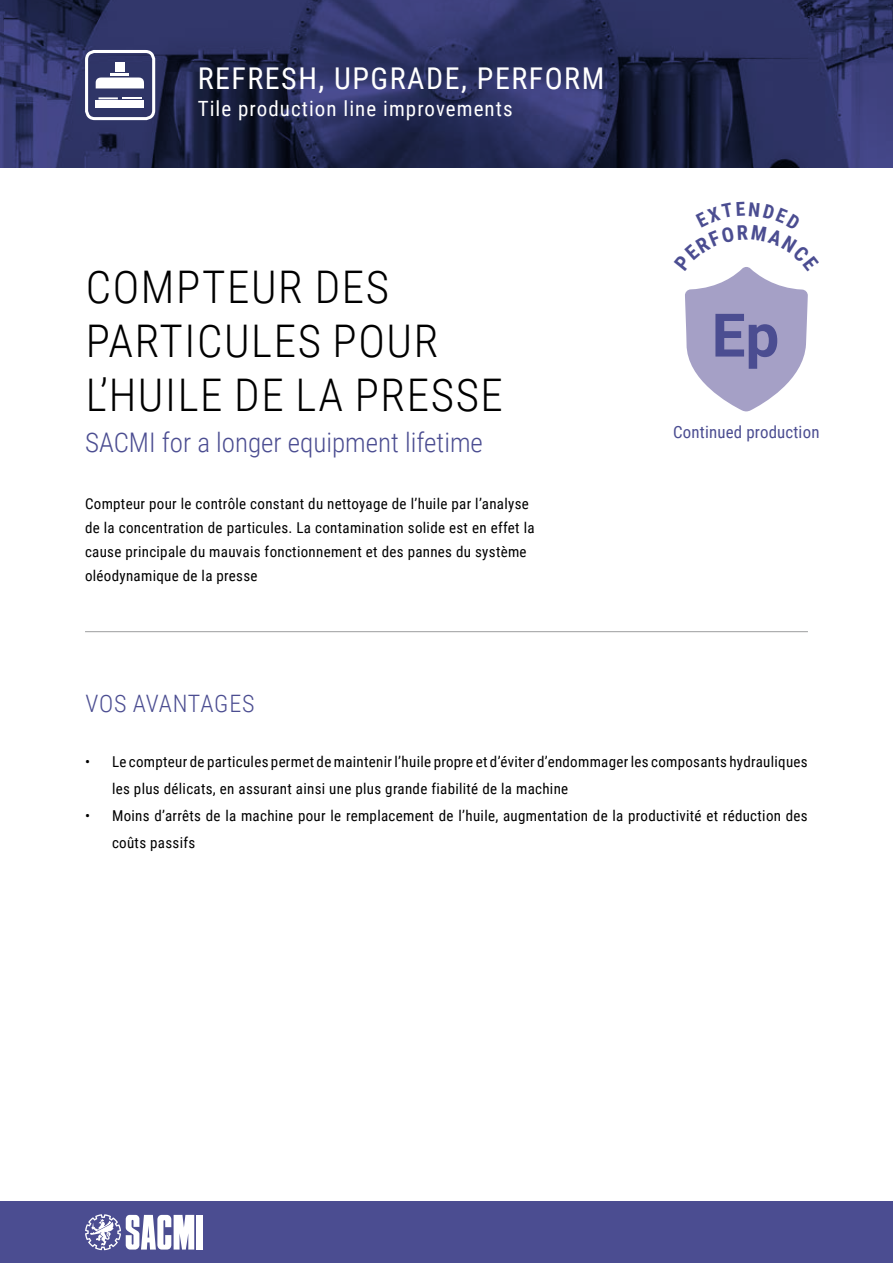
<style>
.page{position:relative;width:893px;height:1263px;background:#fff}
.page>*{position:absolute;margin:0;border:0;box-sizing:border-box;transform-origin:0 0}
.t1{font:300 45px/54px "Roboto Condensed";letter-spacing:.035em;color:#000}
.t2{font:30px "Roboto Condensed";letter-spacing:.05em;color:#fff}
.t3{font:300 27px "Roboto Condensed";color:#4b4d91}
.t4{font:300 24px "Roboto Condensed";letter-spacing:.03em;color:#4b4d91}
.t5{font:21px "Roboto Condensed";letter-spacing:.05em;color:#fff}
.t6{font:16.8px "Roboto Condensed";letter-spacing:.01em;color:#4b4d91}
.t7{font:15px/24px "Roboto Condensed";letter-spacing:.02em;color:#000}
</style>
<div class="page">
<img style="left:0;top:0;width:893px;height:168px">
<div style="left:0;top:1201px;width:893px;height:62px;background:#4b4d91"></div>
<hr style="left:85px;top:631px;width:723px;height:1px;background:#9c9e9f">
<div style="left:196px;top:1215px;width:6px;height:34px;background:#fff"></div>
<svg style="left:85px;top:1214px;width:109px;height:36px"></svg>
<div style="left:85px;top:50px;width:70px;height:70px;border:3px solid #fff;border-radius:8px"></div>
<svg style="left:96px;top:78px;width:48px;height:10px"></svg>
<div style="left:96px;top:100px;width:48px;height:8px;background:#fff"></div>
<div style="left:115px;top:62px;width:9px;height:10px;background:#fff"></div>
<hr style="left:110px;top:73px;width:19px;height:3px;background:#fff">
<svg style="left:98px;top:97px;width:43px;height:2px"></svg>
<svg style="left:685px;top:267px;width:123px;height:144px"></svg>
<h2 class="t2" style="left:198px;top:58px;width:408px">REFRESH, UPGRADE, PERFORM</h2>
<h3 class="t5" style="left:198px;top:94px;width:316px">Tile production line improvements</h3>
<h1 class="t1" style="left:86px;top:258px;width:419px">COMPTEUR DES<br>PARTICULES POUR<br>L’HUILE DE LA PRESSE</h1>
<h3 class="t3" style="left:85px;top:423px;width:399px">SACMI for a longer equipment lifetime</h3>
<p class="t7" style="left:85px;top:491px;width:451px">Compteur pour le contrôle constant du nettoyage de l’huile par l’analyse de la concentration de particules. La contamination solide est en effet la cause principale du mauvais fonctionnement et des pannes du système oléodynamique de la presse</p>
<h3 class="t4" style="left:85px;top:687px;width:171px">VOS AVANTAGES</h3>
<p class="t6" style="left:673px;top:420px;width:148px">Continued production</p>
<p class="t7" style="left:112px;top:748px;width:697px;line-height:27px;text-indent:-27px">• Le compteur de particules permet de maintenir l’huile propre et d’éviter d’endommager les composants hydrauliques les plus délicats, en assurant ainsi une plus grande fiabilité de la machine</p>
<p class="t7" style="left:112px;top:802px;width:697px;line-height:27px;text-indent:-27px">• Moins d’arrêts de la machine pour le remplacement de l’huile, augmentation de la productivité et réduction des coûts passifs</p>
</div>
